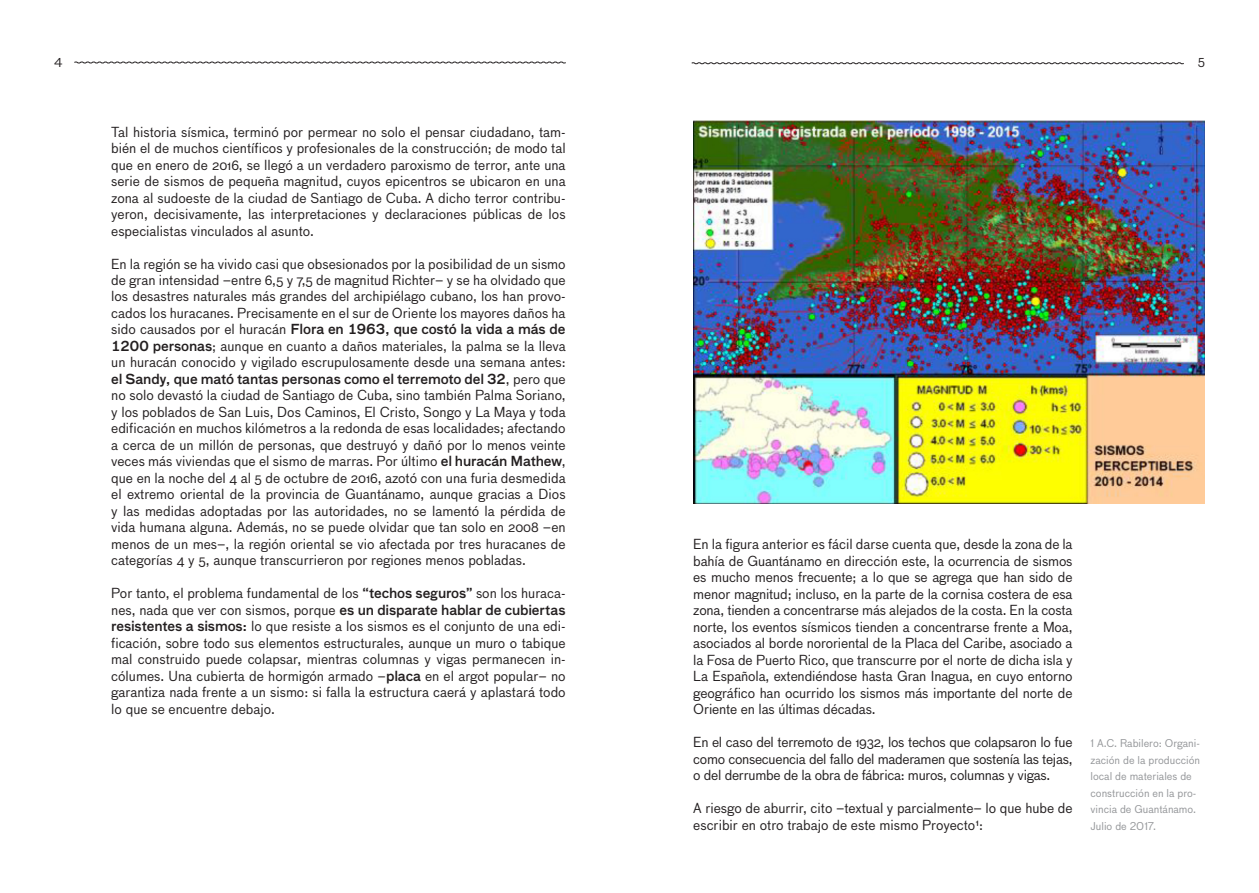
<style>
.page{position:relative;width:1259px;height:893px;background:#fff}
.page>*{position:absolute;margin:0;border:0;box-sizing:border-box;transform-origin:0 0}
.t1{font:13.5px/16.5px "Bau";color:#231f20;text-align:justify}
.t2{font:500 13.5px "Bau TF";letter-spacing:-.01em;color:#231f20}
.t3{font:12px "Bau LF";color:#231f20}
.t4{font:10.5px/16.5px "Bau LF";color:#939598}
.s1{font-family:"Bau";font-weight:400}
.s2{font-family:"Bau TF";font-weight:500}
</style>
<div class="page">
<svg style="left:74px;top:61px;width:492px;height:3px"></svg>
<svg style="left:691px;top:62px;width:493px;height:3px"></svg>
<img style="left:693px;top:120px;width:511px;height:384px">
<p class="t3" style="left:54px;top:56px;width:10px">4</p>
<p class="t3" style="left:1197px;top:56px;width:9px">5</p>
<p class="t1" style="left:111px;top:123px;width:456px">Tal historia sísmica, terminó por permear no solo el pensar ciudadano, tam&shy;bién el de muchos científicos y profesionales de la construcción; de modo tal que en enero de 2016, se llegó a un verdadero paroxismo de terror, ante una serie de sismos de pequeña magnitud, cuyos epicentros se ubicaron en una zona al sudoeste de la ciudad de Santiago de Cuba. A dicho terror contribu&shy;yeron, decisivamente, las interpretaciones y declaraciones públicas de los especialistas vinculados al asunto.</p>
<p class="t1" style="left:111px;top:255px;width:456px">En la región se ha vivido casi que obsesionados por la posibilidad de un sismo de gran intensidad –entre 6,5 y 7,5 de magnitud Richter– y se ha olvidado que los desastres naturales más grandes del archipiélago cubano, los han provo&shy;cados los huracanes. Precisamente en el sur de Oriente los mayores daños ha</p>
<p class="t2" style="left:111px;top:322px;width:456px"><span class="s1">sido causados por el huracán</span> Flora en 1963, que costó la vida a más de</p>
<p class="t1" style="left:111px;top:338px;width:456px"><span class="s2">1200 personas</span>; aunque en cuanto a daños materiales, la palma se la lleva un huracán conocido y vigilado escrupulosamente desde una semana antes:</p>
<p class="t2" style="left:111px;top:371px;width:456px">el Sandy, que mató tantas personas como el terremoto del 32<span class="s1">, pero que</span></p>
<p class="t1" style="left:111px;top:387px;width:456px">no solo devastó la ciudad de Santiago de Cuba, sino también Palma Soriano, y los poblados de San Luis, Dos Caminos, El Cristo, Songo y La Maya y toda edificación en muchos kilómetros a la redonda de esas localidades; afectando a cerca de un millón de personas, que destruyó y dañó por lo menos veinte veces más viviendas que el sismo de marras. Por último <span class="s2">el huracán Mathew</span>, que en la noche del 4 al 5 de octubre de 2016, azotó con una furia desmedida el extremo oriental de la provincia de Guantánamo, aunque gracias a Dios y las medidas adoptadas por las autoridades, no se lamentó la pérdida de vida humana alguna. Además, no se puede olvidar que tan solo en 2008 –en menos de un mes–, la región oriental se vio afectada por tres huracanes de categorías 4 y 5, aunque transcurrieron por regiones menos pobladas.</p>
<p class="t1" style="left:111px;top:585px;width:456px">Por tanto, el problema fundamental de los <span class="s2">“techos seguros”</span> son los huraca&shy;nes, nada que ver con sismos, porque <span class="s2">es un disparate hablar de cubiertas resistentes a sismos:</span> lo que resiste a los sismos es el conjunto de una edi&shy;ficación, sobre todo sus elementos estructurales, aunque un muro o tabique mal construido puede colapsar, mientras columnas y vigas permanecen in&shy;cólumes. Una cubierta de hormigón armado –<span class="s2">placa</span> en el argot popular– no garantiza nada frente a un sismo: si falla la estructura caerá y aplastará todo lo que se encuentre debajo.</p>
<p class="t1" style="left:693px;top:536px;width:381px">En la figura anterior es fácil darse cuenta que, desde la zona de la bahía de Guantánamo en dirección este, la ocurrencia de sismos es mucho menos frecuente; a lo que se agrega que han sido de menor magnitud; incluso, en la parte de la cornisa costera de esa zona, tienden a concentrarse más alejados de la costa. En la costa norte, los eventos sísmicos tienden a concentrarse frente a Moa, asociados al borde nororiental de la Placa del Caribe, asociado a la Fosa de Puerto Rico, que transcurre por el norte de dicha isla y La Española, extendiéndose hasta Gran Inagua, en cuyo entorno geográfico han ocurrido los sismos más importante del norte de Oriente en las últimas décadas.</p>
<p class="t1" style="left:693px;top:734px;width:381px">En el caso del terremoto de 1932, los techos que colapsaron lo fue como consecuencia del fallo del maderamen que sostenía las tejas, o del derrumbe de la obra de fábrica: muros, columnas y vigas.</p>
<p class="t1" style="left:693px;top:800px;width:381px">A riesgo de aburrir, cito –textual y parcialmente– lo que hube de escribir en otro trabajo de este mismo Proyecto¹:</p>
<p class="t4" style="left:1090px;top:735px;width:111px">1 A.C. Rabilero: Organi&shy;zación de la producción local de materiales de construcción en la pro&shy;vincia de Guantánamo.<br>Julio de 2017.</p>
</div>
